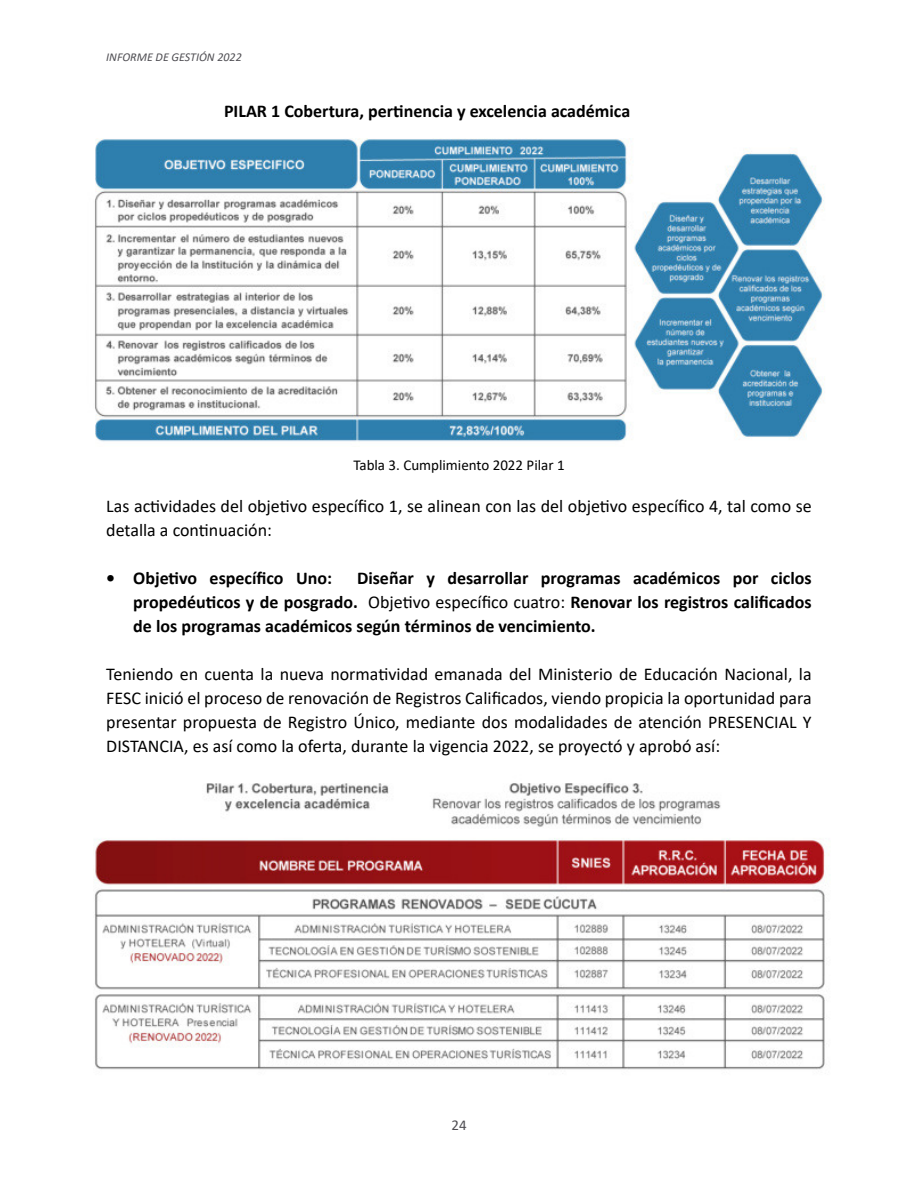
<style>
.page{position:relative;width:918px;height:1188px;background:#fff}
.page>*{position:absolute;margin:0;border:0;box-sizing:border-box;transform-origin:0 0}
.t1{font:18px/24px "Calibri";color:#000}
.t2{font:700 18px/24px "Calibri";color:#000;text-align:justify}
.t3{font:15px "Calibri";color:#000}
.t4{font:15px "Calibri";color:#4f4e53}
.t5{font:italic 12px "Calibri";color:#4f4e53}
.s1{font-weight:400}
</style>
<div class="page">
<img style="left:95px;top:138px;width:730px;height:304px">
<img style="left:93px;top:783px;width:736px;height:287px">
<p class="t5" style="left:106px;top:50px;width:137px">INFORME DE GESTIÓN 2022</p>
<p class="t2" style="left:224px;top:99px;width:408px">PILAR 1 Cobertura, per琀椀nencia y excelencia académica</p>
<p class="t3" style="left:353px;top:455px;width:213px">Tabla 3. Cumplimiento 2022 Pilar 1</p>
<p class="t1" style="left:106px;top:494px;width:707px">Las ac琀椀vidades del obje琀椀vo especí昀椀co 1, se alinean con las del obje琀椀vo especí昀椀co 4, tal como se detalla a con琀椀nuación:</p>
<p class="t2" style="left:106px;top:566px;width:227px">• Obje琀椀vo especí昀椀co Uno:</p>
<p class="t2" style="left:133px;top:566px;width:680px;text-indent:224px">Diseñar y desarrollar programas académicos por ciclos propedéu琀椀cos y de posgrado. <span class="s1">Obje琀椀vo especí昀椀co cuatro:</span> Renovar los registros cali昀椀cados de los programas académicos según términos de vencimiento.</p>
<p class="t1" style="left:106px;top:662px;width:707px;text-align:justify">Teniendo en cuenta la nueva norma琀椀vidad emanada del Ministerio de Educación Nacional, la FESC inició el proceso de renovación de Registros Cali昀椀cados, viendo propicia la oportunidad para presentar propuesta de Registro Único, mediante dos modalidades de atención PRESENCIAL Y DISTANCIA, es así como la oferta, durante la vigencia 2022, se proyectó y aprobó así:</p>
<p class="t4" style="left:451px;top:1114px;width:17px">24</p>
</div>
